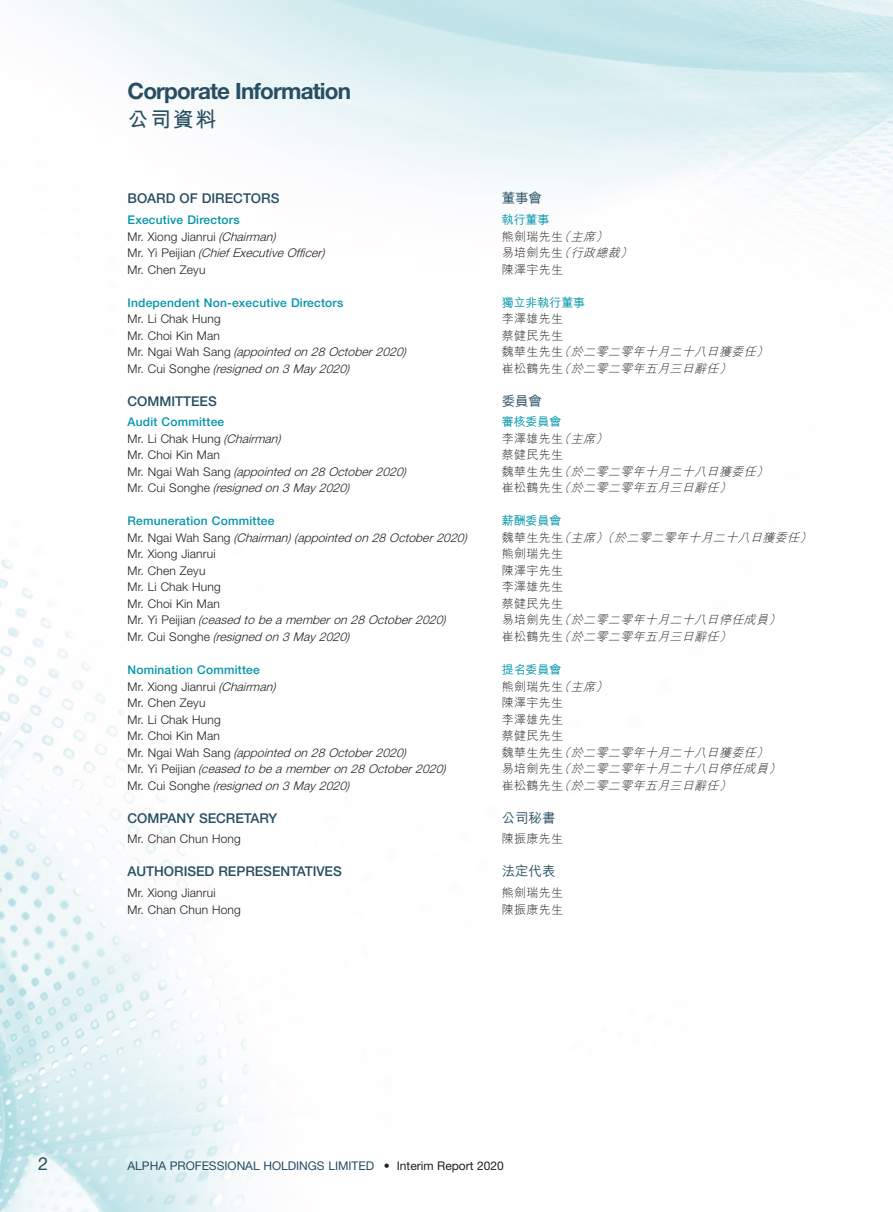
<style>
.page{position:relative;width:893px;height:1212px;background:#fff}
.page>*{position:absolute;margin:0;border:0;box-sizing:border-box;transform-origin:0 0}
.t1{font:700 22.5px "Helvetica Neue LT Std";letter-spacing:-.035em;color:#274e62}
.t2{font:700 21px "M Hei HK";color:#274e62}
.t3{font:18px "Helvetica Neue LT Std";color:#274e62}
.Heading_1{font:500 13.5px "Helvetica Neue LT Std";color:#274e62}
.C_Heading_1{font:500 13.5px "M Hei HK";letter-spacing:-.005em;color:#274e62}
.Body_Text{font:italic 300 12px "Helvetica Neue LT Std";color:#231f20}
.Body_Text-2{font:300 12px "Helvetica Neue LT Std";letter-spacing:.015em;color:#231f20}
.C_Body_Text{font:italic 300 12px "M Hei HK";color:#231f20}
.Heading_2{font:500 12px "Helvetica Neue LT Std";letter-spacing:.02em;color:#0095aa}
.C_Body_Text-2{font:300 12px "M Hei HK";letter-spacing:.03em;color:#231f20}
.t4{font:12px "Helvetica Neue LT Std";color:#274e62}
.C_Heading_2{font:500 12px "M Hei HK";letter-spacing:-.005em;color:#0095aa}
.s1{font-style:italic}
.s2{font-style:normal}
.s3{color:#231f20}
</style>
<div class="page">
<img style="left:0;top:0;width:893px;height:1212px">
<h1 class="t1" style="left:128px;top:77px;width:225px">Corporate Information</h1>
<h2 class="t2" style="left:128px;top:104px;width:90px">公司資料</h2>
<p class="Heading_1" style="left:128px;top:191px;width:153px">BOARD OF DIRECTORS</p>
<p class="Heading_2" style="left:128px;top:213px;width:114px">Executive Directors</p>
<p class="Body_Text-2" style="left:128px;top:229px;width:150px">Mr. Xiong Jianrui <span class="s1">(Chairman)</span></p>
<p class="Body_Text" style="left:128px;top:246px;width:199px"><span class="s2">M r . Y i P e i j i a n</span> (ChiefExecutiveOfficer)</p>
<p class="Body_Text-2" style="left:128px;top:262px;width:79px">Mr. Chen Zeyu</p>
<p class="Heading_2" style="left:128px;top:295px;width:217px">Independent Non-executive Directors</p>
<p class="Body_Text-2" style="left:128px;top:312px;width:95px">Mr. Li Chak Hung</p>
<p class="Body_Text-2" style="left:128px;top:328px;width:94px">Mr. Choi Kin Man</p>
<p class="Body_Text" style="left:128px;top:345px;width:280px"><span class="s2">M r . N g a i W a h S a n g</span> (appointed on28 October2020)</p>
<p class="Body_Text" style="left:128px;top:361px;width:224px"><span class="s2">M r . C u i S o n g h e</span> (resigned on3 May 2020)</p>
<p class="Heading_1" style="left:128px;top:393px;width:91px">COMMITTEES</p>
<p class="Heading_2" style="left:128px;top:415px;width:98px">Audit Committee</p>
<p class="Body_Text-2" style="left:128px;top:431px;width:155px">M r. L i C h a k H u n g <span class="s1">(Chairman)</span></p>
<p class="Body_Text-2" style="left:128px;top:448px;width:94px">Mr. Choi Kin Man</p>
<p class="Body_Text" style="left:128px;top:464px;width:280px"><span class="s2">M r . N g a i W a h S a n g</span> (appointed on28 October2020)</p>
<p class="Body_Text" style="left:128px;top:481px;width:224px"><span class="s2">M r . C u i S o n g h e</span> (resigned on3 May 2020)</p>
<p class="Heading_2" style="left:128px;top:514px;width:148px">Remuneration Committee</p>
<p class="Body_Text" style="left:128px;top:530px;width:341px"><span class="s2">M r . N g a i W a h S a n g</span> (Chairman) (appointed on28 October2020)</p>
<p class="Body_Text-2" style="left:128px;top:547px;width:90px">Mr. Xiong Jianrui</p>
<p class="Body_Text-2" style="left:128px;top:563px;width:79px">Mr. Chen Zeyu</p>
<p class="Body_Text-2" style="left:128px;top:580px;width:95px">Mr. Li Chak Hung</p>
<p class="Body_Text-2" style="left:128px;top:596px;width:94px">Mr. Choi Kin Man</p>
<p class="Body_Text" style="left:128px;top:613px;width:320px"><span class="s2">M r . Y i P e i j i a n</span> (ceased to beamemberon28 October2020)</p>
<p class="Body_Text" style="left:128px;top:629px;width:224px"><span class="s2">M r . C u i S o n g h e</span> (resigned on3 May 2020)</p>
<p class="Heading_2" style="left:128px;top:662px;width:134px">Nomination Committee</p>
<p class="Body_Text-2" style="left:128px;top:679px;width:150px">Mr. Xiong Jianrui <span class="s1">(Chairman)</span></p>
<p class="Body_Text-2" style="left:128px;top:695px;width:79px">Mr. Chen Zeyu</p>
<p class="Body_Text-2" style="left:128px;top:712px;width:95px">Mr. Li Chak Hung</p>
<p class="Body_Text-2" style="left:128px;top:728px;width:94px">Mr. Choi Kin Man</p>
<p class="Body_Text" style="left:128px;top:745px;width:280px"><span class="s2">M r . N g a i W a h S a n g</span> (appointed on28 October2020)</p>
<p class="Body_Text" style="left:128px;top:761px;width:320px"><span class="s2">M r . Y i P e i j i a n</span> (ceased to beamemberon28 October2020)</p>
<p class="Body_Text" style="left:128px;top:778px;width:224px"><span class="s2">M r . C u i S o n g h e</span> (resigned on3 May 2020)</p>
<p class="Heading_1" style="left:128px;top:810px;width:151px">COMPANY SECRETARY</p>
<p class="Body_Text-2" style="left:128px;top:832px;width:115px">Mr. Chan Chun Hong</p>
<p class="Heading_1" style="left:128px;top:863px;width:216px">AUTHORISED REPRESENTATIVES</p>
<p class="Body_Text-2" style="left:128px;top:885px;width:90px">Mr. Xiong Jianrui</p>
<p class="Body_Text-2" style="left:128px;top:902px;width:115px">Mr. Chan Chun Hong</p>
<p class="C_Heading_1" style="left:502px;top:189px;width:42px">董事會</p>
<p class="C_Heading_2" style="left:502px;top:211px;width:49px">執行董事</p>
<p class="C_Body_Text-2" style="left:502px;top:230px;width:111px">熊劍瑞先生<span class="s1">（主席）</span></p>
<p class="C_Body_Text" style="left:502px;top:247px;width:135px"><span class="s2">易培劍先生</span>（行政總裁）</p>
<p class="C_Body_Text-2" style="left:502px;top:263px;width:63px">陳澤宇先生</p>
<p class="C_Heading_2" style="left:502px;top:294px;width:85px">獨立非執行董事</p>
<p class="C_Body_Text-2" style="left:502px;top:313px;width:63px">李澤雄先生</p>
<p class="C_Body_Text-2" style="left:502px;top:329px;width:63px">蔡健民先生</p>
<p class="C_Body_Text" style="left:502px;top:346px;width:271px"><span class="s2">魏華生先生</span>（於二零二零年十月二十八日獲委任）</p>
<p class="C_Body_Text" style="left:502px;top:362px;width:234px"><span class="s2">崔松鶴先生</span>（於二零二零年五月三日辭任）</p>
<p class="C_Heading_1" style="left:502px;top:391px;width:42px">委員會</p>
<p class="C_Heading_2" style="left:502px;top:413px;width:61px">審核委員會</p>
<p class="C_Body_Text-2" style="left:502px;top:432px;width:111px">李澤雄先生<span class="s1">（主席）</span></p>
<p class="C_Body_Text-2" style="left:502px;top:449px;width:63px">蔡健民先生</p>
<p class="C_Body_Text" style="left:502px;top:465px;width:271px"><span class="s2">魏華生先生</span>（於二零二零年十月二十八日獲委任）</p>
<p class="C_Body_Text" style="left:502px;top:482px;width:234px"><span class="s2">崔松鶴先生</span>（於二零二零年五月三日辭任）</p>
<p class="C_Heading_2" style="left:502px;top:512px;width:61px">薪酬委員會</p>
<p class="C_Body_Text" style="left:502px;top:531px;width:314px"><span class="s2">魏華生先生</span>（主席）（於二零二零年十月二十八日獲委任）</p>
<p class="C_Body_Text-2" style="left:502px;top:548px;width:63px">熊劍瑞先生</p>
<p class="C_Body_Text-2" style="left:502px;top:564px;width:63px">陳澤宇先生</p>
<p class="C_Body_Text-2" style="left:502px;top:581px;width:63px">李澤雄先生</p>
<p class="C_Body_Text-2" style="left:502px;top:597px;width:63px">蔡健民先生</p>
<p class="C_Body_Text" style="left:502px;top:614px;width:283px"><span class="s2">易培劍先生</span>（於二零二零年十月二十八日停任成員）</p>
<p class="C_Body_Text" style="left:502px;top:630px;width:234px"><span class="s2">崔松鶴先生</span>（於二零二零年五月三日辭任）</p>
<p class="C_Heading_2" style="left:502px;top:661px;width:61px">提名委員會</p>
<p class="C_Body_Text-2" style="left:502px;top:680px;width:111px">熊劍瑞先生<span class="s1">（主席）</span></p>
<p class="C_Body_Text-2" style="left:502px;top:696px;width:63px">陳澤宇先生</p>
<p class="C_Body_Text-2" style="left:502px;top:713px;width:63px">李澤雄先生</p>
<p class="C_Body_Text-2" style="left:502px;top:729px;width:63px">蔡健民先生</p>
<p class="C_Body_Text" style="left:502px;top:746px;width:271px"><span class="s2">魏華生先生</span>（於二零二零年十月二十八日獲委任）</p>
<p class="C_Body_Text" style="left:502px;top:762px;width:283px"><span class="s2">易培劍先生</span>（於二零二零年十月二十八日停任成員）</p>
<p class="C_Body_Text" style="left:502px;top:779px;width:234px"><span class="s2">崔松鶴先生</span>（於二零二零年五月三日辭任）</p>
<p class="C_Heading_1" style="left:502px;top:808px;width:55px">公司秘書</p>
<p class="C_Body_Text-2" style="left:502px;top:833px;width:63px">陳振康先生</p>
<p class="C_Heading_1" style="left:502px;top:861px;width:55px">法定代表</p>
<p class="C_Body_Text-2" style="left:502px;top:886px;width:63px">熊劍瑞先生</p>
<p class="C_Body_Text-2" style="left:502px;top:903px;width:63px">陳振康先生</p>
<h3 class="t3" style="left:38px;top:1153px;width:12px">2</h3>
<p class="t4" style="left:128px;top:1159px;width:378px">ALPHA PROFESSIONAL HOLDINGS LIMITED <span class="s3">• Interim Report 2020</span></p>
</div>
